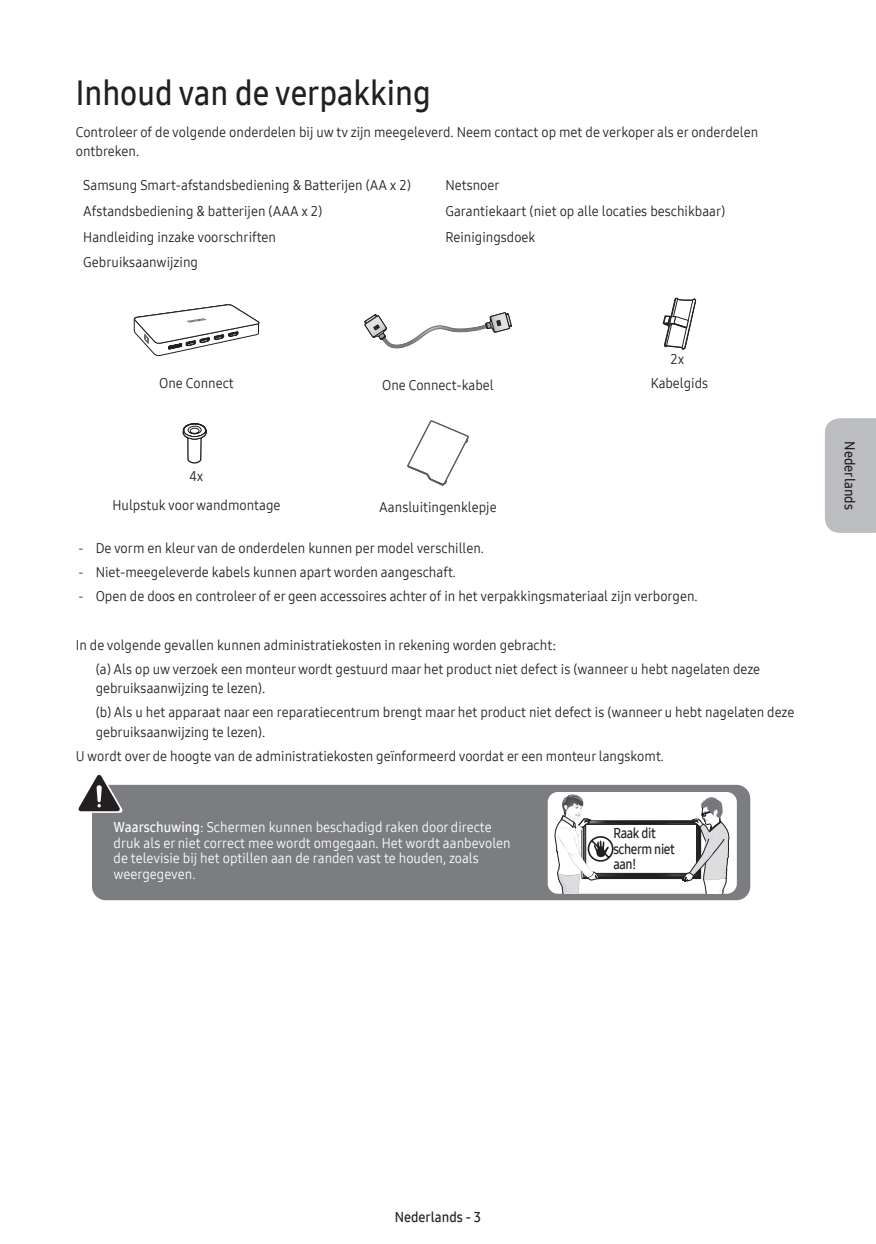
<style>
.page{position:relative;width:876px;height:1244px;background:#fff}
.page>*{position:absolute;margin:0;border:0;box-sizing:border-box;transform-origin:0 0}
.t1{font:34.12px "Samsung One UI 600";color:#231f20;scale:.92 1}
.t2{font:14px/24.2px "Samsung One UI 400";color:#231f20;scale:.95 1}
.t3{font:14px/15.8px "Samsung One UI 400";color:#fff;scale:.95 1}
.t4{font:14px "Samsung One UI 600";color:#231f20;scale:.95 1}
.t5{font:14px/15.8px "Samsung One UI 600";letter-spacing:-.03em;color:#231f20;scale:.89 1}
.s1{font-family:"Helvetica Neue LT Pro";font-weight:300}
.s2{font-family:"Samsung One UI 600"}
</style>
<div class="page">
<svg style="left:134px;top:304px;width:125px;height:52px"></svg>
<svg style="left:364px;top:312px;width:148px;height:36px"></svg>
<svg style="left:663px;top:298px;width:33px;height:51px"></svg>
<svg style="left:183px;top:423px;width:24px;height:40px"></svg>
<svg style="left:407px;top:420px;width:62px;height:65px"></svg>
<div style="left:92px;top:784px;width:658px;height:116px;background:#7b7d80;border-radius:14px"></div>
<div style="left:548px;top:791px;width:189px;height:102px;background:#fff;border-radius:10px"></div>
<svg style="left:554px;top:794px;width:178px;height:99px"></svg>
<svg style="left:78px;top:774px;width:45px;height:38px"></svg>
<div style="left:825px;top:418px;width:51px;height:114px;background:#bcbdc0"></div>
<h1 class="t1" style="left:76px;top:70px;width:387px">Inhoud van de verpakking</h1>
<p class="t2" style="left:76px;top:122px;width:720px;line-height:19.2px">Controleer of de volgende onderdelen bij uw tv zijn meegeleverd. Neem contact op met de verkoper als er onderdelen ontbreken.</p>
<p class="t2" style="left:83px;top:173px;width:346px">Samsung Smart-afstandsbediening &amp; Batterijen (AA x 2)</p>
<p class="t2" style="left:445px;top:173px;width:59px">Netsnoer</p>
<p class="t2" style="left:83px;top:199px;width:253px">Afstandsbediening &amp; batterijen (AAA x 2)</p>
<p class="t2" style="left:445px;top:199px;width:296px">Garantiekaart (niet op alle locaties beschikbaar)</p>
<p class="t2" style="left:83px;top:224px;width:204px">Handleiding inzake voorschriften</p>
<p class="t2" style="left:445px;top:224px;width:96px">Reinigingsdoek</p>
<p class="t2" style="left:83px;top:250px;width:122px">Gebruiksaanwijzing</p>
<p class="t2" style="left:671px;top:347px;width:16px">2x</p>
<p class="t2" style="left:159px;top:371px;width:80px">One Connect</p>
<p class="t2" style="left:382px;top:373px;width:119px">One Connect-kabel</p>
<p class="t2" style="left:651px;top:371px;width:62px">Kabelgids</p>
<p class="t2" style="left:112px;top:461px;width:178px;line-height:28.9px;text-align:center">4x<br>Hulpstuk voor wandmontage</p>
<p class="t2" style="left:379px;top:494px;width:125px">Aansluitingenklepje</p>
<p class="t2" style="left:78px;top:536px;width:429px"><span class="s1">-</span> De vorm en kleur van de onderdelen kunnen per model verschillen.</p>
<p class="t2" style="left:78px;top:559px;width:399px"><span class="s1">-</span> Niet-meegeleverde kabels kunnen apart worden aangeschaft.</p>
<p class="t2" style="left:78px;top:583px;width:654px"><span class="s1">-</span> Open de doos en controleer of er geen accessoires achter of in het verpakkingsmateriaal zijn verborgen.</p>
<p class="t2" style="left:96px;top:632px;width:701px;text-indent:-20px">In de volgende gevallen kunnen administratiekosten in rekening worden gebracht:<br>(a) Als op uw verzoek een monteur wordt gestuurd maar het product niet defect is (wanneer u hebt nagelaten deze</p>
<p class="t2" style="left:96px;top:675px;width:737px">gebruiksaanwijzing te lezen).<br>(b) Als u het apparaat naar een reparatiecentrum brengt maar het product niet defect is (wanneer u hebt nagelaten deze</p>
<p class="t2" style="left:76px;top:719px;width:621px;line-height:24.7px;text-indent:20px">gebruiksaanwijzing te lezen).<br>U wordt over de hoogte van de administratiekosten geïnformeerd voordat er een monteur langskomt.</p>
<p class="t3" style="left:114px;top:818px;width:420px"><span class="s2">Waarschuwing</span>: Schermen kunnen beschadigd raken door directe druk als er niet correct mee wordt omgegaan. Het wordt aanbevolen de televisie bij het optillen aan de randen vast te houden, zoals weergegeven.</p>
<p class="t5" style="left:613px;top:824px;width:71px">Raak dit scherm niet aan!</p>
<p class="t4" style="left:859px;top:441px;width:73px;rotate:90deg">Nederlands</p>
<p class="t4" style="left:395px;top:1206px;width:93px">Nederlands - 3</p>
</div>
